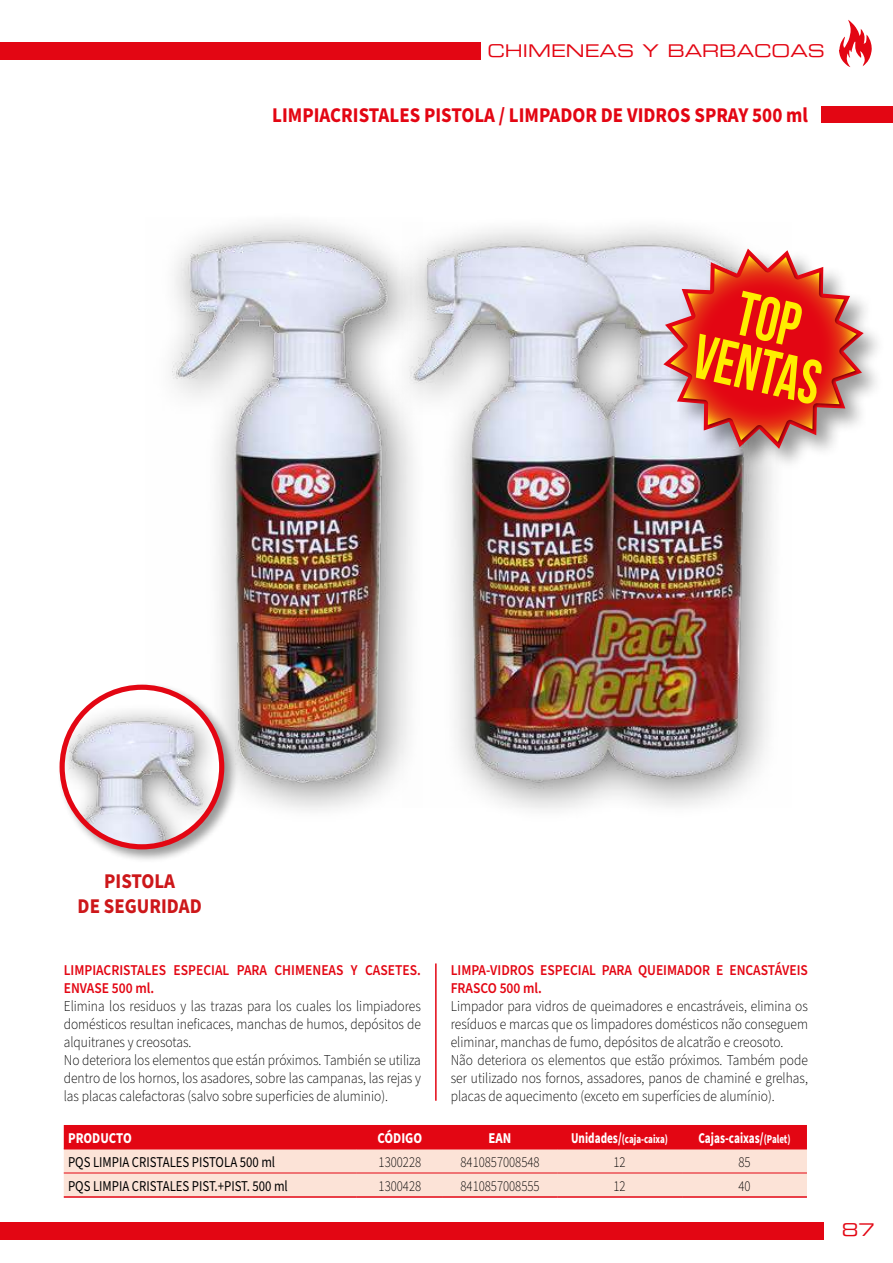
<style>
.page{position:relative;width:893px;height:1263px;background:#fff}
.page>*{position:absolute;margin:0;border:0;box-sizing:border-box;transform-origin:0 0}
.t1{font:700 62.4px/51.6px "Bebas Neue";color:#ffed00;text-align:center;scale:.9 1}
.t2{font:700 21px "Source Sans Pro";color:#e30613;scale:.9 1}
.t3{font:700 21px/25.2px "Source Sans Pro";color:#cd171a;text-align:center;scale:.9 1}
.t4{font:17.25px "Eurostile Extended Two";color:#e30613}
.t5{font:300 15px/18px "Source Sans Pro";color:#000;scale:.9 1}
.t6{font:600 15px/18px "Source Sans Pro";color:#e30613;scale:.9 1}
.t7{font:15px "Source Sans Pro";color:#000;scale:.85 1}
.t8{font:300 15px "Source Sans Pro";color:#000;scale:.85 1}
.t9{font:700 15px "Source Sans Pro";color:#fff;scale:.75 1}
.t10{font:700 15px "Source Sans Pro";color:#fff;scale:.85 1}
.t11{font:700 12px "Source Sans Pro";color:#fff;scale:.75 1}
.s1{font-size:15px}
.s2{font-size:12px}
</style>
<div class="page">
<div style="left:0;top:1222px;width:824px;height:17px;background:#e30613"></div>
<div style="left:0;top:42px;width:480px;height:18px;background:#e30613"></div>
<div style="left:821px;top:106px;width:72px;height:17px;background:#e30613"></div>
<svg style="left:839px;top:20px;width:33px;height:47px"></svg>
<hr style="left:435px;top:963px;width:2px;height:138px;background:#e30613">
<svg style="left:64px;top:1125px;width:743px;height:71px;background:#f39692"></svg>
<hr style="left:64px;top:1196px;width:293px;height:2px;background:#e30613">
<hr style="left:357px;top:1196px;width:86px;height:2px;background:#e30613">
<hr style="left:443px;top:1196px;width:114px;height:2px;background:#e30613">
<hr style="left:557px;top:1196px;width:125px;height:2px;background:#e30613">
<hr style="left:682px;top:1196px;width:125px;height:2px;background:#e30613">
<hr style="left:64px;top:1148px;width:293px;height:1px;background:#e30613">
<hr style="left:357px;top:1148px;width:86px;height:1px;background:#e30613">
<hr style="left:443px;top:1148px;width:114px;height:1px;background:#e30613">
<hr style="left:557px;top:1148px;width:125px;height:1px;background:#e30613">
<hr style="left:682px;top:1148px;width:125px;height:1px;background:#e30613">
<hr style="left:64px;top:1172px;width:293px;height:1px;background:#e30613">
<hr style="left:357px;top:1172px;width:86px;height:1px;background:#e30613">
<hr style="left:443px;top:1172px;width:114px;height:1px;background:#e30613">
<hr style="left:557px;top:1172px;width:125px;height:1px;background:#e30613">
<hr style="left:682px;top:1172px;width:125px;height:1px;background:#e30613">
<img style="left:431px;top:227px;width:342px;height:581px">
<div style="left:148px;top:209px;width:283px;height:616px;background:#000;opacity:.5"></div>
<img style="left:148px;top:218px;width:275px;height:590px">
<div style="left:57px;top:682px;width:181px;height:181px;background:#000;opacity:.4"></div>
<svg style="left:62px;top:687px;width:160px;height:160px"></svg>
<div style="left:62px;top:702px;width:160px;height:145px;background:#000;opacity:.5"></div>
<img style="left:62px;top:707px;width:159px;height:140px">
<div style="left:60px;top:685px;width:164px;height:164px;border:5px solid #e30613;border-radius:50%"></div>
<div style="left:662px;top:246px;width:225px;height:227px;background:#000;opacity:.4"></div>
<svg style="left:663px;top:249px;width:201px;height:200px;background:#df615f"></svg>
<p class="t4" style="left:487px;top:39px;width:339px">CHIMENEAS Y BARBACOAS</p>
<h2 class="t2" style="left:272px;top:101px;width:597px">LIMPIACRISTALES PISTOLA / LIMPADOR DE VIDROS SPRAY 500 ml</h2>
<h1 class="t1" style="left:712px;top:279px;width:145px;rotate:13deg">TOP<br>VENTAS</h1>
<h2 class="t3" style="left:78px;top:869px;width:139px">PISTOLA<br>DE SEGURIDAD</h2>
<p class="t6" style="left:64px;top:961px;width:398px">LIMPIACRISTALES ESPECIAL PARA CHIMENEAS Y CASETES.<br>ENVASE 500 ml.</p>
<p class="t5" style="left:64px;top:997px;width:398px">Elimina los residuos y las trazas para los cuales los limpiadores domésticos resultan ineficaces, manchas de humos, depósitos de alquitranes y creosotas.<br>No deteriora los elementos que están próximos. También se utiliza dentro de los hornos, los asadores, sobre las campanas, las rejas y las placas calefactoras (salvo sobre superficies de aluminio).</p>
<p class="t6" style="left:451px;top:961px;width:398px">LIMPA-VIDROS ESPECIAL PARA QUEIMADOR E ENCASTÁVEIS<br>FRASCO 500 ml.</p>
<p class="t5" style="left:451px;top:997px;width:398px">Limpador para vidros de queimadores e encastráveis, elimina os resíduos e marcas que os limpadores domésticos não conseguem eliminar, manchas de fumo, depósitos de alcatrão e creosoto.<br>Não deteriora os elementos que estão próximos. Também pode ser utilizado nos fornos, assadores, panos de chaminé e grelhas, placas de aquecimento (exceto em superfícies de alumínio).</p>
<p class="t10" style="left:68px;top:1127px;width:76px">PRODUCTO</p>
<p class="t10" style="left:378px;top:1127px;width:54px">CÓDIGO</p>
<p class="t10" style="left:489px;top:1127px;width:28px">EAN</p>
<p class="t11" style="left:571px;top:1130px;width:131px"><span class="s1">Unidades/</span>(caja-caixa)</p>
<p class="t9" style="left:698px;top:1127px;width:124px">Cajas-caixas/<span class="s2">(Palet)</span></p>
<p class="t7" style="left:68px;top:1151px;width:245px">PQS LIMPIA CRISTALES PISTOLA 500 ml</p>
<p class="t8" style="left:379px;top:1151px;width:52px">1300228</p>
<p class="t8" style="left:460px;top:1151px;width:95px">8410857008548</p>
<p class="t8" style="left:613px;top:1151px;width:16px">12</p>
<p class="t8" style="left:738px;top:1151px;width:16px">85</p>
<p class="t7" style="left:68px;top:1175px;width:260px">PQS LIMPIA CRISTALES PIST.+PIST. 500 ml</p>
<p class="t8" style="left:379px;top:1175px;width:52px">1300428</p>
<p class="t8" style="left:460px;top:1175px;width:95px">8410857008555</p>
<p class="t8" style="left:613px;top:1175px;width:16px">12</p>
<p class="t8" style="left:738px;top:1175px;width:16px">40</p>
<p class="t4" style="left:842px;top:1218px;width:35px">87</p>
</div>
